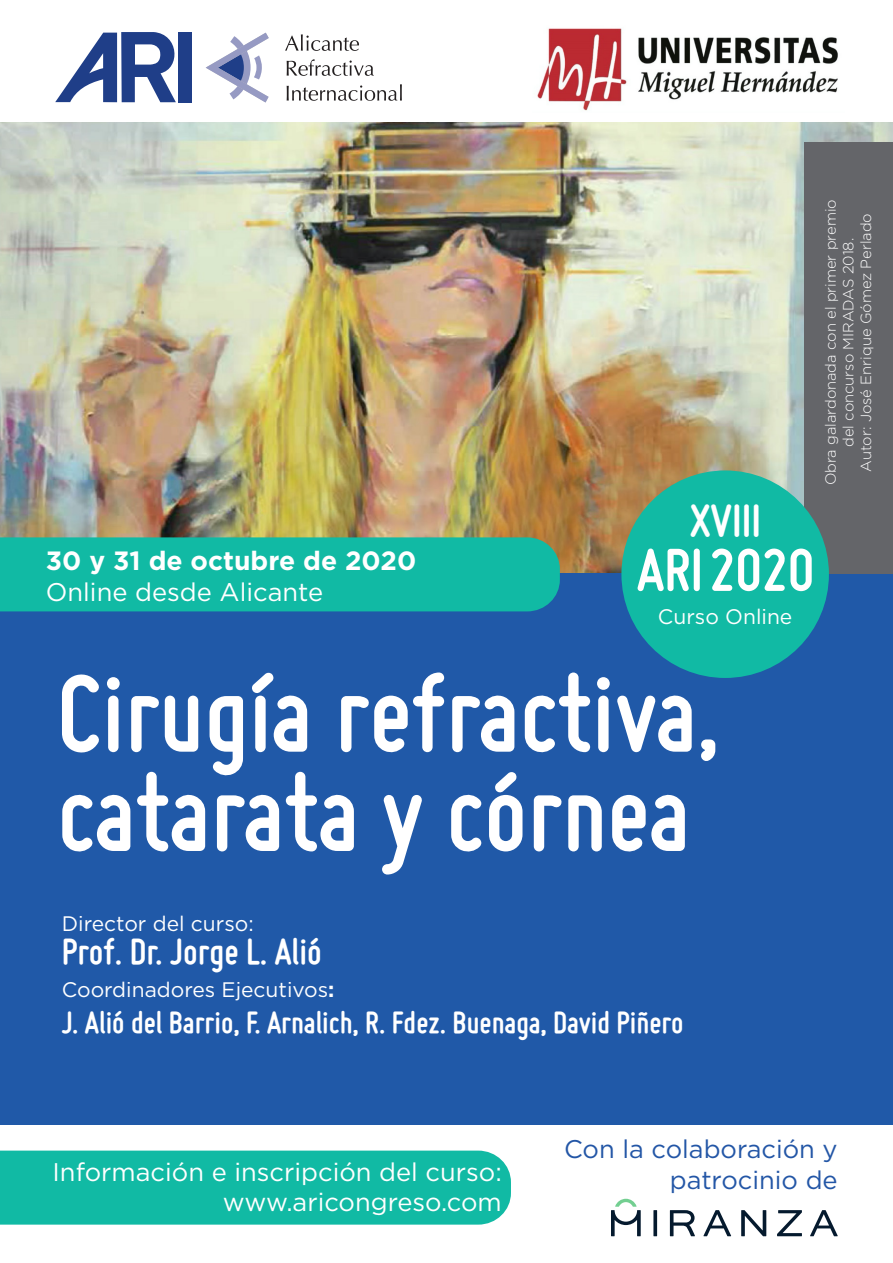
<style>
.page{position:relative;width:893px;height:1263px;background:#fff}
.page>*{position:absolute;margin:0;border:0;box-sizing:border-box;transform-origin:0 0}
.t1{font:700 115.35px/99.3px "Miso";color:#fff}
.t2{font:700 63px "Miso";color:#fff}
.t3{font:700 48.3px "Miso";color:#fff}
.t4{font:700 39px "Miso";color:#fff}
.t5{font:700 33px "Miso";color:#fff}
.t6{font:700 26.4px "Gotham";color:#fff}
.t7{font:25.5px "Gotham";color:#fff}
.t8{font:25.5px/30.6px "Gotham";color:#2356a6;text-align:right}
.t9{font:21px "Gotham";color:#fff}
.t10{font:300 14.7px/17.7px "Gotham";color:#fff;text-align:center}
.s1{font-weight:700}
</style>
<div class="page">
<img style="left:537px;top:28px;width:301px;height:83px">
<div style="left:0;top:573px;width:893px;height:552px;background:#2059a8"></div>
<img style="left:0;top:123px;width:893px;height:450px">
<div style="left:804px;top:142px;width:89px;height:431px;background:#646569"></div>
<div style="left:0;top:537px;width:560px;height:74px;background:#11baa4"></div>
<div style="left:621px;top:470px;width:208px;height:208px;background:#11baa4;border-radius:50%"></div>
<div style="left:0;top:1150px;width:511px;height:74px;background:#11baa4"></div>
<svg style="left:653px;top:1210px;width:4px;height:26px"></svg>
<svg style="left:741px;top:1210px;width:25px;height:26px"></svg>
<svg style="left:777px;top:1210px;width:25px;height:26px"></svg>
<svg style="left:810px;top:1210px;width:28px;height:26px"></svg>
<svg style="left:670px;top:1210px;width:25px;height:26px"></svg>
<svg style="left:703px;top:1210px;width:28px;height:26px"></svg>
<svg style="left:611px;top:1199px;width:30px;height:37px"></svg>
<svg style="left:55px;top:32px;width:121px;height:70px"></svg>
<svg style="left:206px;top:33px;width:63px;height:69px"></svg>
<div style="left:178px;top:32px;width:13px;height:70px;background:#1f3e88"></div>
<svg style="left:287px;top:84px;width:115px;height:17px"></svg>
<svg style="left:287px;top:59px;width:87px;height:17px"></svg>
<svg style="left:285px;top:34px;width:74px;height:17px"></svg>
<p class="t6" style="left:46px;top:543px;width:372px">30 y 31 de octubre de 2020</p>
<p class="t7" style="left:46px;top:575px;width:279px">Online desde Alicante</p>
<p class="t3" style="left:690px;top:493px;width:73px">XVIII</p>
<p class="t2" style="left:637px;top:534px;width:179px">ARI2020</p>
<p class="t9" style="left:658px;top:603px;width:136px">Curso Online</p>
<p class="t10" style="left:821px;top:485px;width:288px;rotate:-90deg">Obra galardonada con el primer premio del concurso MIRADAS 2018.</p>
<p class="t10" style="left:857px;top:472px;width:260px;rotate:-90deg">Autor: José Enrique Gómez Perlado</p>
<p class="t1" style="left:57px;top:662px;width:663px">Cirugía refractiva, catarata y córnea</p>
<p class="t9" style="left:62px;top:910px;width:193px">Director del curso:</p>
<p class="t4" style="left:62px;top:929px;width:262px">Prof. Dr. Jorge L. Alió</p>
<p class="t9" style="left:62px;top:976px;width:274px">Coordinadores Ejecutivos<span class="s1">:</span></p>
<p class="t5" style="left:62px;top:1003px;width:623px">J. Alió del Barrio, F. Arnalich, R. Fdez. Buenaga, David Piñero</p>
<p class="t7" style="left:53px;top:1155px;width:451px">Información e inscripción del curso:</p>
<p class="t7" style="left:223px;top:1186px;width:281px">www.aricongreso.com</p>
<p class="t8" style="left:564px;top:1133px;width:275px">Con la colaboración y patrocinio de</p>
</div>
